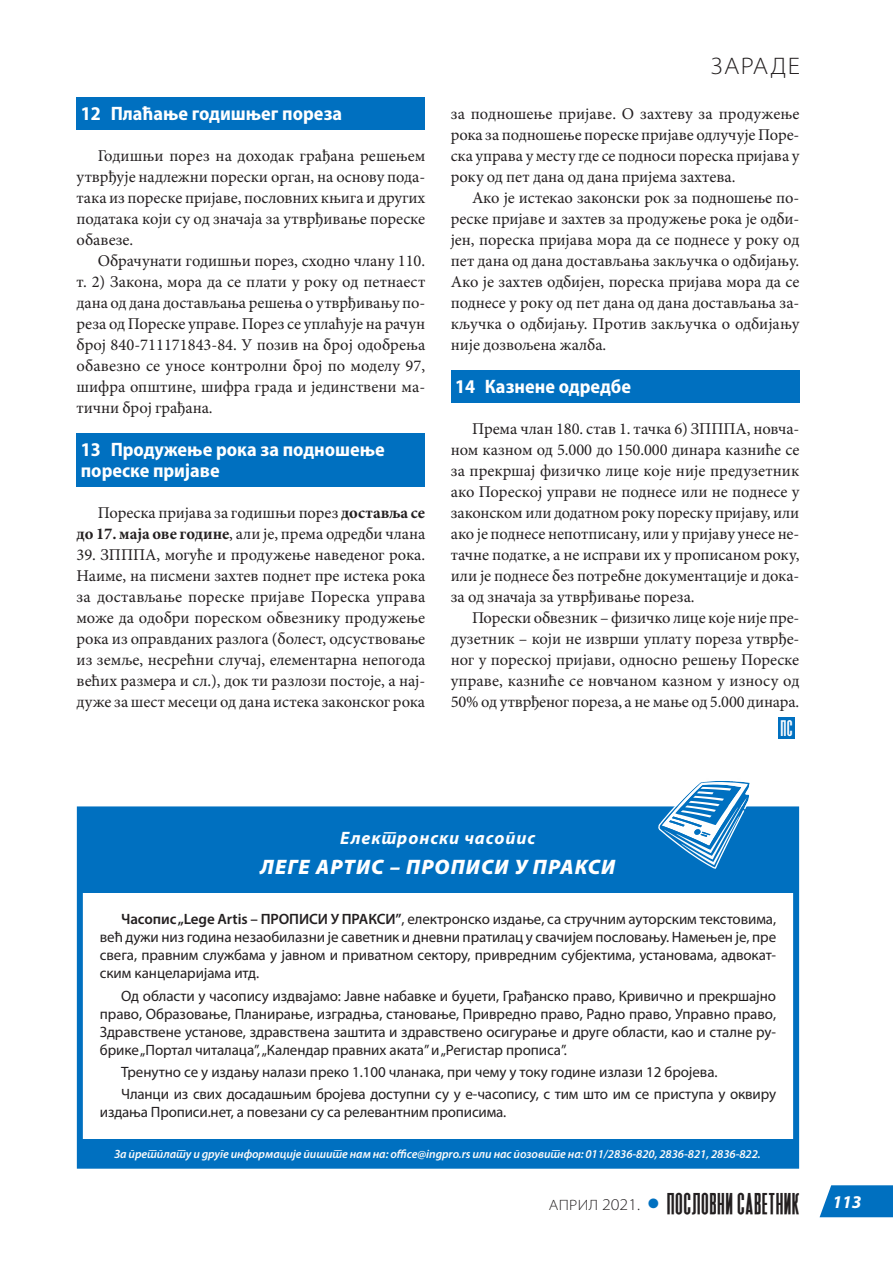
<style>
.page{position:relative;width:893px;height:1263px;background:#fff}
.page>*{position:absolute;margin:0;border:0;box-sizing:border-box;transform-origin:0 0}
.t1{font:28.5px "Heathergreen";letter-spacing:.04em;color:#231f20}
.t2{font:300 semi-expanded 24px "Myriad Pro";letter-spacing:.06em;color:#231f20}
.t3{font:italic 900 21px "Myriad Pro";letter-spacing:.05em;color:#fff}
.t4{font:21px "Heathergreen";color:#fff}
.t5{font:700 semi-condensed 19.5px/21px "Myriad Pro";color:#fff}
.t6{font:italic 700 18px "Myriad Pro";letter-spacing:.05em;color:#fff}
.t7{font:16.5px/21px "Minion Pro";letter-spacing:-.005em;color:#231f20;text-align:justify}
.t8{font:15px/18px "Myriad Pro";letter-spacing:-.005em;color:#231f20;text-align:justify}
.t9{font:italic 600 12px "Myriad Pro";letter-spacing:-.005em;color:#fafafa}
.s1{font-weight:700}
.s2{font-weight:600}
.s3{font-family:"Myriad Pro";font-weight:300;font-stretch:semi-expanded;font-size:15px}
.s4{font-family:"Myriad Pro";font-weight:300;font-stretch:semi-expanded;font-size:16.5px}
</style>
<div class="page">
<svg style="left:820px;top:1185px;width:73px;height:32px;background:#157bc5"></svg>
<div style="left:77px;top:98px;width:348px;height:32px;background:#0070c0"></div>
<div style="left:77px;top:434px;width:348px;height:53px;background:#0070c0"></div>
<div style="left:451px;top:371px;width:348px;height:32px;background:#0070c0"></div>
<div style="left:778px;top:717px;width:17px;height:21px;background:#0070c0"></div>
<div style="left:77px;top:806px;width:722px;height:363px;border:6px solid #0070c0"></div>
<div style="left:79px;top:809px;width:718px;height:84px;background:#0070c0"></div>
<svg style="left:658px;top:781px;width:93px;height:88px"></svg>
<div style="left:78px;top:1139px;width:719px;height:28px;background:#0070c0"></div>
<p class="t5" style="left:81px;top:103px;width:263px">12 Плаћање годишњег пореза</p>
<p class="t7" style="left:77px;top:145px;width:350px;text-indent:21px">Годишњи порез на доходак грађана решењем утврђује надлежни порески орган, на основу пода&shy;така из пореске пријаве, пословних књига и других података који су од значаја за утврђивање пореске обавезе.</p>
<p class="t7" style="left:77px;top:250px;width:350px;text-indent:21px">Обрачунати годишњи порез, сходно члану 110. т. 2) Закона, мора да се плати у року од петнаест дана од дана достављања решења о утврђивању по&shy;реза од Пореске управе. Порез се уплаћује на рачун број 840-711171843-84. У позив на број одобрења обавезно се уносе контролни број по моделу 97, шифра општине, шифра града и јединствени ма&shy;тични број грађана.</p>
<p class="t5" style="left:81px;top:439px;width:306px">13 Продужење рока за подношење пореске пријаве</p>
<p class="t7" style="left:77px;top:502px;width:350px;text-align:right">Пореска пријава за годишњи порез <span class="s1">доставља се<br>до 17. маја ове године</span>, али је, према одредби члана</p>
<p class="t7" style="left:77px;top:544px;width:350px">39. ЗПППА, могуће и продужење наведеног рока.<br>Наиме, на писмени захтев поднет пре истека рока за достављање пореске пријаве Пореска управа може да одобри пореском обвезнику продужење рока из оправданих разлога (болест, одсуствовање из земље, несрећни случај, елементарна непогода већих размера и сл.), док ти разлози постоје, а нај&shy;дуже за шест месеци од дана истека законског рока</p>
<h2 class="t2" style="left:711px;top:52px;width:91px">ЗАРАДЕ</h2>
<p class="t7" style="left:451px;top:103px;width:350px">за подношење пријаве. О захтеву за продужење рока за подношење пореске пријаве одлучује Поре&shy;ска управа у месту где се подноси пореска пријава у року од пет дана од дана пријема захтева.</p>
<p class="t7" style="left:451px;top:187px;width:350px;text-indent:21px">Ако је истекао законски рок за подношење по&shy;реске пријаве и захтев за продужење рока је одби&shy;јен, пореска пријава мора да се поднесе у року од пет дана од дана достављања закључка о одбијању.<br>Ако је захтев одбијен, пореска пријава мора да се поднесе у року од пет дана од дана достављања за&shy;кључка о одбијању. Против закључка о одбијању није дозвољена жалба.</p>
<p class="t5" style="left:455px;top:376px;width:177px">14 Казнене одредбе</p>
<p class="t7" style="left:451px;top:418px;width:350px;text-indent:21px">Према члан 180. став 1. тачка 6) ЗПППА, новча&shy;ном казном од 5.000 до 150.000 динара казниће се за прекршај физичко лице које није предузетник ако Пореској управи не поднесе или не поднесе у законском или додатном року пореску пријаву, или ако је поднесе непотписану, или у пријаву унесе не&shy;тачне податке, а не исправи их у прописаном року, или је поднесе без потребне документације и дока&shy;за од значаја за утврђивање пореза.</p>
<p class="t7" style="left:451px;top:607px;width:350px;text-indent:21px">Порески обвезник – физичко лице које није пре&shy;дузетник – који не изврши уплату пореза утврђе&shy;ног у пореској пријави, односно решењу Пореске управе, казниће се новчаном казном у износу од 50% од утврђеног пореза, а не мање од 5.000 динара.</p>
<p class="t4" style="left:781px;top:711px;width:13px">ПС</p>
<p class="t6" style="left:340px;top:826px;width:196px">Електронски часопис</p>
<p class="t3" style="left:260px;top:855px;width:357px">ЛЕГЕ АРТИС – ПРОПИСИ У ПРАКСИ</p>
<p class="t8" style="left:100px;top:910px;width:678px;text-indent:21px"><span class="s2">Часопис „Lege Artis – ПРОПИСИ У ПРАКСИ”</span>, електронско издање, са стручним ауторским текстовима, већ дужи низ година незаобилазни је саветник и дневни пратилац у свачијем пословању. Намењен је, пре свега, правним службама у јавном и приватном сектору, привредним субјектима, установама, адвокат&shy;ским канцеларијама итд.</p>
<p class="t8" style="left:100px;top:986px;width:678px;text-indent:21px">Од области у часопису издвајамо: Јавне набавке и буџети, Грађанско право, Кривично и прекршајно право, Образовање, Планирање, изградња, становање, Привредно право, Радно право, Управно право, Здравствене установе, здравствена заштита и здравствено осигурање и друге области, као и сталне ру&shy;брике „Портал читалаца”, „Календар правних аката” и „Регистар прописа”.</p>
<p class="t8" style="left:121px;top:1060px;width:656px;line-height:22.2px">Тренутно се у издању налази преко 1.100 чланака, при чему у току године излази 12 бројева.<br>Чланци из свих досадашњим бројева доступни су у е-часопису, с тим што им се приступа у оквиру</p>
<p class="t8" style="left:100px;top:1103px;width:408px">издања Прописи.нет, а повезани су са релевантним прописима.</p>
<p class="t9" style="left:115px;top:1146px;width:648px">За претплату и друге информације пишите нам на: office@ingpro.rs или нас позовите на: 011/2836-820, 2836-821, 2836-822.</p>
<h1 class="t1" style="left:549px;top:1180px;width:314px"><span class="s3">АПРИЛ</span> <span class="s4">2021.</span> <sup>●</sup> ПОСЛОВНИ САВЕТНИК <sup>113</sup></h1>
</div>
